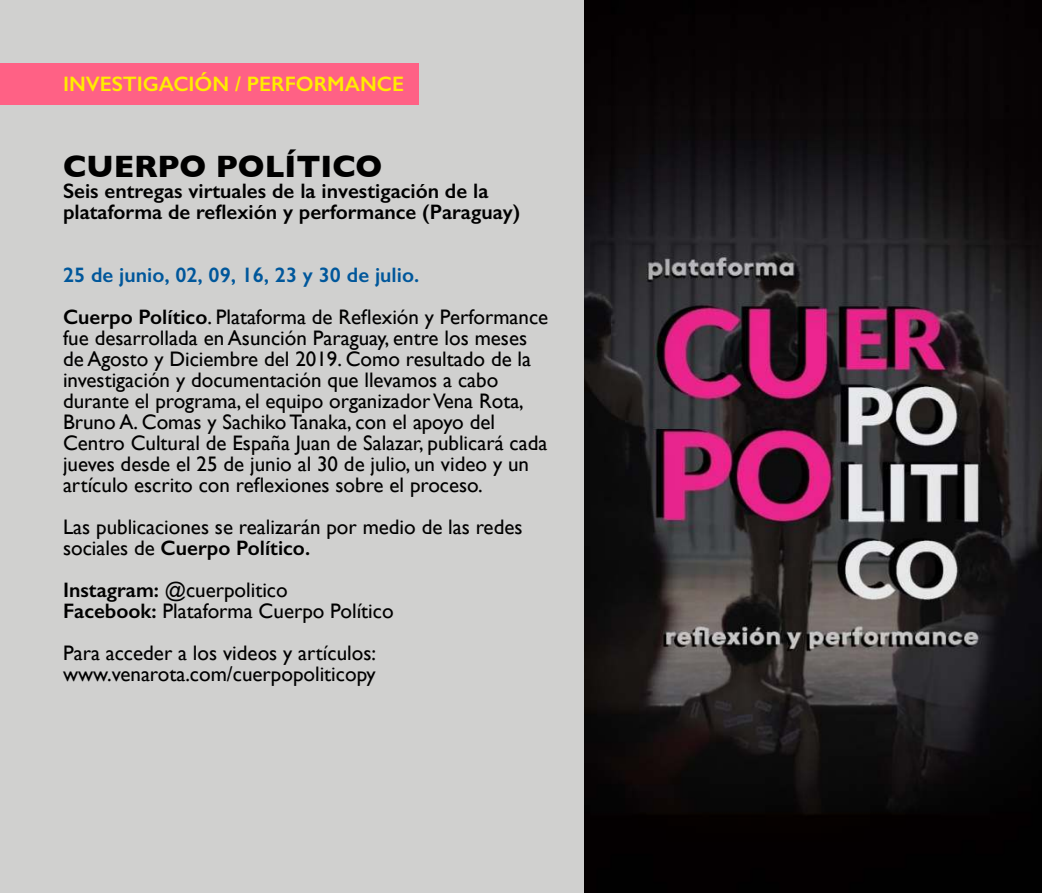
<style>
.page{position:relative;width:1042px;height:893px;background:#fff}
.page>*{position:absolute;margin:0;border:0;box-sizing:border-box;transform-origin:0 0}
.t1{font:700 31.5px "Gill Sans";color:#000}
.t2{font:21px/21px "Gill Sans";color:#000}
.t3{font:600 21px/21px "Gill Sans";color:#000}
.t4{font:600 21px "Gill Sans";color:#ffed00}
.s1{font-weight:600;color:#00579b}
.s2{font-weight:600}
</style>
<div class="page">
<div style="left:0;top:0;width:648px;height:893px;background:#d0d0cf"></div>
<div style="left:0;top:63px;width:418px;height:41px;background:#ff6185"></div>
<img style="left:584px;top:0;width:458px;height:893px">
<p class="t4" style="left:63px;top:72px;width:343px">INVESTIGACIÓN / PERFORMANCE</p>
<h1 class="t1" style="left:63px;top:149px;width:321px">CUERPO POLÍTICO</h1>
<p class="t3" style="left:63px;top:180px;width:459px">Seis entregas virtuales de la investigación de la plataforma de reflexión y performance (Paraguay)</p>
<p class="t2" style="left:63px;top:253px;width:487px;line-height:42px"><span class="s1">25 de junio, 02, 09, 16, 23 y 30 de julio.<br></span><span class="s2">Cuerpo Político</span>. Plataforma de Reflexión y Performance</p>
<p class="t2" style="left:63px;top:329px;width:486px">fue desarrollada en Asunción Paraguay, entre los meses de Agosto y Diciembre del 2019. Como resultado de la investigación y documentación que llevamos a cabo durante el programa, el equipo organizador Vena Rota, Bruno A. Comas y Sachiko Tanaka, con el apoyo del Centro Cultural de España Juan de Salazar, publicará cada jueves desde el 25 de junio al 30 de julio, un video y un artículo escrito con reflexiones sobre el proceso.</p>
<p class="t2" style="left:63px;top:518px;width:461px">Las publicaciones se realizarán por medio de las redes sociales de <span class="s2">Cuerpo Político.</span></p>
<p class="t2" style="left:63px;top:581px;width:332px"><span class="s2">Instagram:</span> @cuerpolitico<br><span class="s2">Facebook:</span> Plataforma Cuerpo Político</p>
<p class="t2" style="left:63px;top:644px;width:314px">Para acceder a los videos y artículos: www.venarota.com/cuerpopoliticopy</p>
</div>
